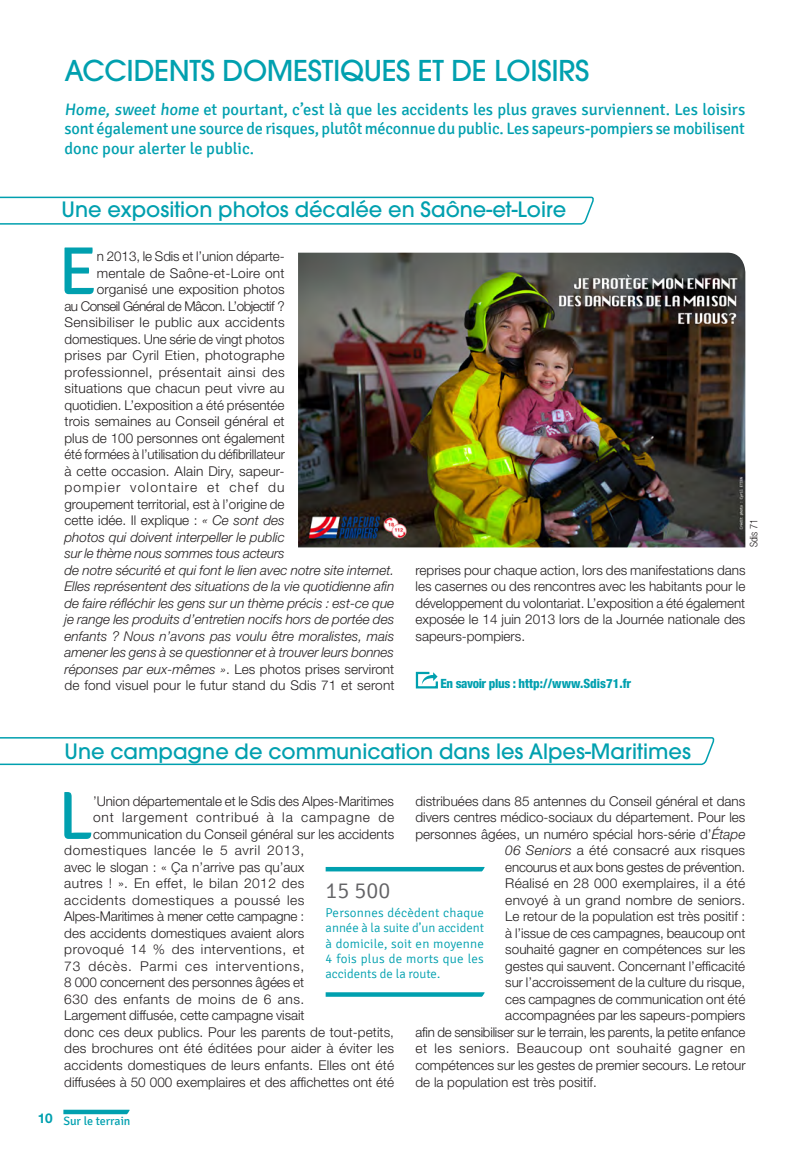
<style>
.page{position:relative;width:809px;height:1150px;background:#fff}
.page>*{position:absolute;margin:0;border:0;box-sizing:border-box;transform-origin:0 0}
.t1{font:68.1px "Signika";color:#00a0af}
.t2{font:500 28.5px "Avant Garde";letter-spacing:-.01em;color:#00a0af}
.t3{font:300 22.5px "Signika";color:#636366}
.t4{font:500 21px "Avant Garde";color:#00a0af}
.t5{font:16.5px/19.8px "Signika";letter-spacing:-.01em;color:#00a0af;text-align:justify}
.t6{font:300 13.5px/16.5px "Helvetica Neue";color:#231f20;text-align:justify}
.t7{font:italic 300 13.5px "Helvetica Neue";color:#231f20}
.t8{font:300 13.5px "Helvetica Neue";letter-spacing:.035em;color:#231f20}
.t9{font:300 13.5px "Helvetica Neue";letter-spacing:.045em;color:#231f20}
.t10{font:300 13.5px "Helvetica Neue";letter-spacing:.025em;color:#231f20}
.t11{font:300 13.5px "Helvetica Neue";letter-spacing:.02em;color:#231f20}
.t12{font:300 13.5px "Helvetica Neue";letter-spacing:-.04em;color:#231f20}
.t13{font:300 13.5px "Helvetica Neue";letter-spacing:-.02em;color:#231f20}
.t14{font:300 13.5px "Helvetica Neue";letter-spacing:.06em;color:#231f20}
.t15{font:300 13.5px "Helvetica Neue";letter-spacing:.03em;color:#231f20}
.t16{font:300 13.5px "Helvetica Neue";letter-spacing:.04em;color:#231f20}
.t17{font:300 13.5px "Helvetica Neue";letter-spacing:.055em;color:#231f20}
.t18{font:300 13.5px "Helvetica Neue";letter-spacing:.085em;color:#231f20}
.t19{font:300 12.75px/15px "Signika";letter-spacing:.01em;color:#00a0af;text-align:justify}
.t20{font:800 condensed 12.75px "Helvetica Neue";color:#00a0af}
.t21{font:12px "Signika";color:#00a0af}
.t22{font:300 condensed 10.5px "Helvetica Neue";color:#231f20}
.s1{font-style:italic}
</style>
<div class="page">
<svg style="left:63px;top:1109px;width:67px;height:5px"></svg>
<svg style="left:0;top:737px;width:715px;height:28px"></svg>
<svg style="left:0;top:196px;width:594px;height:29px"></svg>
<svg style="left:325px;top:866px;width:160px;height:5px"></svg>
<svg style="left:325px;top:992px;width:160px;height:4px"></svg>
<img style="left:298px;top:253px;width:447px;height:294px">
<svg style="left:415px;top:671px;width:23px;height:18px"></svg>
<h2 class="t2" style="left:64px;top:53px;width:526px">ACCIDENTS DOMESTIQUES ET DE LOISIRS</h2>
<p class="t5" style="left:64px;top:99px;width:682px">Home, sweet home… et pourtant, c’est là que les accidents les plus graves surviennent. Les loisirs sont également une source de risques, plutôt méconnue du public. Les sapeurs-pompiers se mobilisent donc pour alerter le public.</p>
<h3 class="t4" style="left:61px;top:197px;width:506px">Une exposition photos décalée en Saône-et-Loire</h3>
<h1 class="t1" style="left:58px;top:232px;width:40px">E</h1>
<p class="t6" style="left:97px;top:248px;width:188px">n 2013, le Sdis et l’union départe-</p>
<p class="t6" style="left:97px;top:264px;width:189px">mentale de Saône-et-Loire ont</p>
<p class="t6" style="left:97px;top:281px;width:189px">organisé une exposition photos</p>
<p class="t12" style="left:64px;top:297px;width:221px">au Conseil Général de Mâcon. L’objectif ?</p>
<p class="t10" style="left:64px;top:314px;width:222px">Sensibiliser le public aux accidents</p>
<p class="t6" style="left:64px;top:330px;width:222px">domestiques. Une série de vingt photos</p>
<p class="t10" style="left:64px;top:347px;width:221px">prises par Cyril Etien, photographe</p>
<p class="t8" style="left:64px;top:363px;width:221px">professionnel, présentait ainsi des</p>
<p class="t6" style="left:64px;top:380px;width:221px">situations que chacun peut vivre au</p>
<p class="t6" style="left:64px;top:396px;width:221px">quotidien. L’exposition a été présentée</p>
<p class="t6" style="left:64px;top:413px;width:221px">trois semaines au Conseil général et</p>
<p class="t6" style="left:64px;top:429px;width:222px">plus de 100 personnes ont également</p>
<p class="t6" style="left:64px;top:446px;width:222px">été formées à l’utilisation du défibrillateur</p>
<p class="t6" style="left:64px;top:462px;width:222px">à cette occasion. Alain Diry, sapeur-</p>
<p class="t18" style="left:64px;top:479px;width:221px">pompier volontaire et chef du</p>
<p class="t6" style="left:64px;top:495px;width:221px">groupement territorial, est à l’origine de</p>
<p class="t6" style="left:64px;top:512px;width:222px">cette idée. Il explique : <span class="s1">« Ce sont des</span></p>
<p class="t7" style="left:64px;top:529px;width:222px">photos qui doivent interpeller le public</p>
<p class="t7" style="left:64px;top:545px;width:221px">sur le thème nous sommes tous acteurs</p>
<p class="t7" style="left:64px;top:562px;width:331px">de notre sécurité et qui font le lien avec notre site internet.</p>
<p class="t7" style="left:64px;top:578px;width:331px">Elles représentent des situations de la vie quotidienne afin</p>
<p class="t7" style="left:64px;top:595px;width:331px">de faire réfléchir les gens sur un thème précis : est-ce que</p>
<p class="t7" style="left:64px;top:611px;width:331px">je range les produits d’entretien nocifs hors de portée des</p>
<p class="t7" style="left:64px;top:628px;width:331px">enfants ? Nous n’avons pas voulu être moralistes, mais</p>
<p class="t7" style="left:64px;top:644px;width:331px">amener les gens à se questionner et à trouver leurs bonnes</p>
<p class="t6" style="left:64px;top:660px;width:331px"><span class="s1">réponses par eux-mêmes »</span>. Les photos prises serviront</p>
<p class="t6" style="left:64px;top:677px;width:331px">de fond visuel pour le futur stand du Sdis 71 et seront</p>
<p class="t22" style="left:747px;top:547px;width:30px;rotate:-90deg">Sdis 71</p>
<p class="t6" style="left:415px;top:561px;width:331px">reprises pour chaque action, lors des manifestations dans les casernes ou des rencontres avec les habitants pour le développement du volontariat. L’exposition a été également exposée le 14 juin 2013 lors de la Journée nationale des sapeurs-pompiers.</p>
<p class="t20" style="left:440px;top:676px;width:192px">En savoir plus : http://www.Sdis71.fr</p>
<h3 class="t4" style="left:64px;top:738px;width:627px">Une campagne de communication dans les Alpes-Maritimes</h3>
<h1 class="t1" style="left:58px;top:777px;width:36px">L</h1>
<p class="t6" style="left:93px;top:792px;width:302px">’Union départementale et le Sdis des Alpes-Maritimes</p>
<p class="t6" style="left:415px;top:792px;width:331px">distribuées dans 85 antennes du Conseil général et dans</p>
<p class="t6" style="left:415px;top:809px;width:331px">divers centres médico-sociaux du département. Pour les</p>
<p class="t6" style="left:415px;top:825px;width:331px">personnes âgées, un numéro spécial hors-série d’<span class="s1">Étape</span></p>
<p class="t6" style="left:505px;top:842px;width:241px"><span class="s1">06 Seniors</span> a été consacré aux risques</p>
<p class="t6" style="left:505px;top:858px;width:241px">encourus et aux bons gestes de prévention.</p>
<p class="t6" style="left:505px;top:875px;width:241px">Réalisé en 28 000 exemplaires, il a été</p>
<p class="t6" style="left:505px;top:891px;width:241px">envoyé à un grand nombre de seniors.</p>
<p class="t6" style="left:505px;top:908px;width:241px">Le retour de la population est très positif :</p>
<p class="t6" style="left:505px;top:924px;width:241px">à l’issue de ces campagnes, beaucoup ont</p>
<p class="t6" style="left:505px;top:941px;width:241px">souhaité gagner en compétences sur les</p>
<p class="t6" style="left:505px;top:957px;width:241px">gestes qui sauvent. Concernant l’efficacité</p>
<p class="t6" style="left:505px;top:974px;width:241px">sur l’accroissement de la culture du risque,</p>
<p class="t6" style="left:505px;top:990px;width:241px">ces campagnes de communication ont été</p>
<p class="t6" style="left:505px;top:1007px;width:241px">accompagnées par les sapeurs-pompiers</p>
<p class="t6" style="left:415px;top:1023px;width:331px">afin de sensibiliser sur le terrain, les parents, la petite enfance</p>
<p class="t9" style="left:415px;top:1040px;width:331px">et les seniors. Beaucoup ont souhaité gagner en</p>
<p class="t6" style="left:415px;top:1056px;width:331px">compétences sur les gestes de premier secours. Le retour</p>
<p class="t6" style="left:415px;top:1073px;width:183px">de la population est très positif.</p>
<p class="t14" style="left:93px;top:809px;width:302px">ont largement contribué à la campagne de</p>
<p class="t6" style="left:93px;top:825px;width:302px">communication du Conseil général sur les accidents</p>
<p class="t9" style="left:64px;top:842px;width:241px">domestiques lancée le 5 avril 2013,</p>
<p class="t6" style="left:64px;top:858px;width:241px">avec le slogan : « Ça n’arrive pas qu’aux</p>
<p class="t15" style="left:64px;top:875px;width:241px">autres ! ». En effet, le bilan 2012 des</p>
<p class="t16" style="left:64px;top:891px;width:241px">accidents domestiques a poussé les</p>
<p class="t13" style="left:64px;top:908px;width:241px">Alpes-Maritimes à mener cette campagne :</p>
<p class="t6" style="left:64px;top:924px;width:241px">des accidents domestiques avaient alors</p>
<p class="t8" style="left:64px;top:941px;width:241px">provoqué 14 % des interventions, et</p>
<p class="t17" style="left:64px;top:957px;width:241px">73 décès. Parmi ces interventions,</p>
<p class="t6" style="left:64px;top:974px;width:241px">8 000 concernent des personnes âgées et</p>
<p class="t8" style="left:64px;top:990px;width:241px">630 des enfants de moins de 6 ans.</p>
<p class="t6" style="left:64px;top:1007px;width:241px">Largement diffusée, cette campagne visait</p>
<p class="t6" style="left:64px;top:1023px;width:331px">donc ces deux publics. Pour les parents de tout-petits,</p>
<p class="t11" style="left:64px;top:1040px;width:331px">des brochures ont été éditées pour aider à éviter les</p>
<p class="t6" style="left:64px;top:1056px;width:331px">accidents domestiques de leurs enfants. Elles ont été</p>
<p class="t6" style="left:64px;top:1073px;width:331px">diffusées à 50 000 exemplaires et des affichettes ont été</p>
<h3 class="t3" style="left:325px;top:878px;width:66px">15 500</h3>
<p class="t19" style="left:325px;top:905px;width:160px">Personnes décèdent chaque année à la suite d’un accident à domicile, soit en moyenne 4 fois plus de morts que les accidents de la route.</p>
<p class="t21" style="left:38px;top:1113px;width:94px"><sup>10</sup> Sur le terrain</p>
</div>
